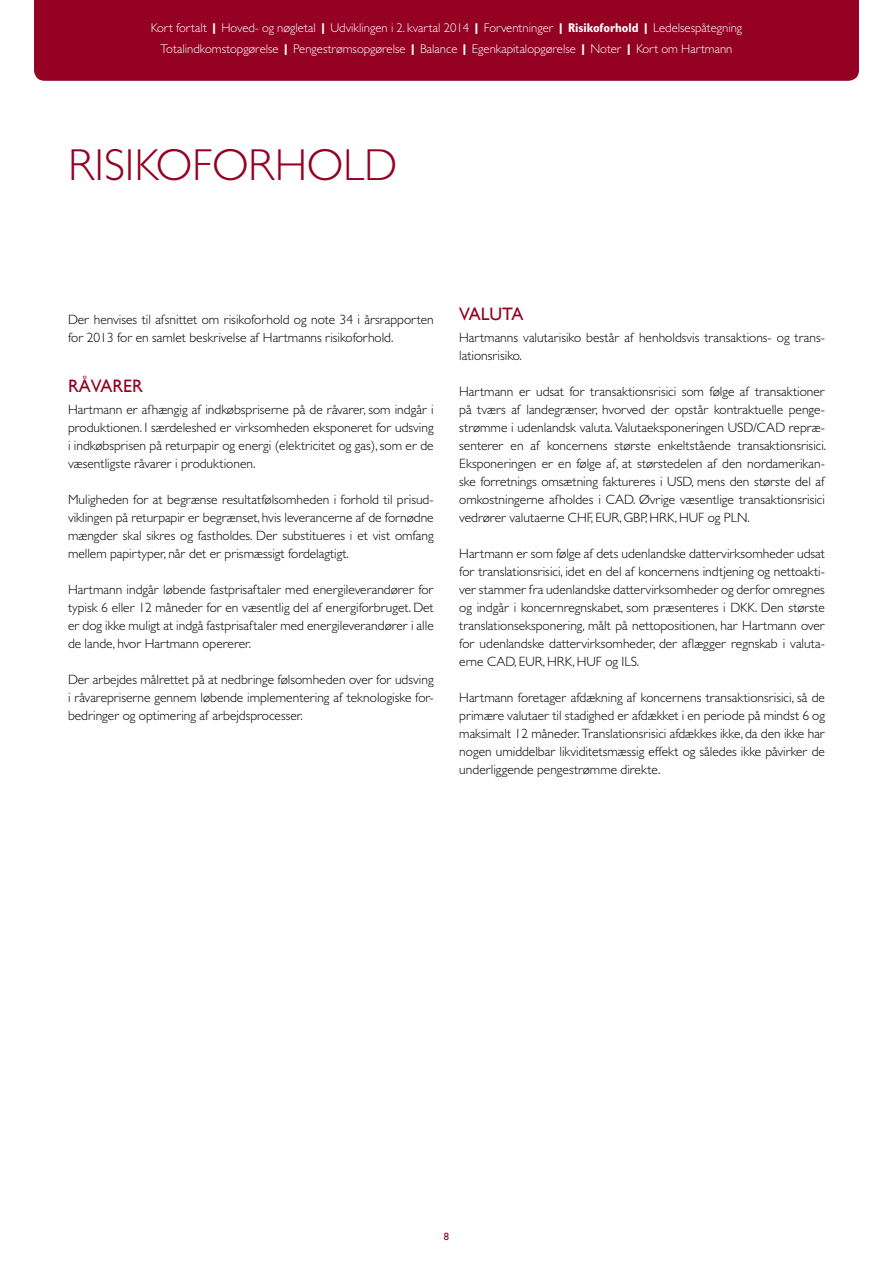
<style>
.page{position:relative;width:893px;height:1263px;background:#fff}
.page>*{position:absolute;margin:0;border:0;box-sizing:border-box;transform-origin:0 0}
.t1{font:300 45px "Gill Sans MT Std";color:#940123}
.t2{font:18px "Gill Sans";color:#940123}
.t3{font:300 13.5px/18px "Gill Sans MT Std";color:#000;text-align:justify}
.t4{font:300 12.75px/21px "Gill Sans MT Std";color:#fff;text-align:center}
.t5{font:10.5px "Gill Sans";color:#940123}
.s1{font-weight:800}
.s2{font-weight:700;font-stretch:condensed}
</style>
<div class="page">
<div style="left:34px;top:0;width:825px;height:81px;background:#940123"></div>
<p class="t4" style="left:151px;top:17px;width:593px">Kort fortalt <span class="s1">|</span> Hoved- og nøgletal <span class="s1">|</span> Udviklingen i 2. kvartal 2014 <span class="s1">|</span> Forventninger <span class="s1">|</span> <span class="s2">Risikoforhold</span> <span class="s1">|</span> Ledelsespåtegning<br>Totalindkomstopgørelse <span class="s1">|</span> Pengestrømsopgørelse <span class="s1">|</span> Balance <span class="s1">|</span> Egenkapitalopgørelse <span class="s1">|</span> Noter <span class="s1">|</span> Kort om Hartmann</p>
<h1 class="t1" style="left:68px;top:137px;width:269px">RISIKOFORHOLD</h1>
<p class="t3" style="left:68px;top:310px;width:367px">Der henvises til afsnittet om risikoforhold og note 34 i årsrapporten for 2013 for en samlet beskrivelse af Hartmanns risikoforhold.</p>
<h2 class="t2" style="left:68px;top:375px;width:12px">RÅVARER</h2>
<p class="t3" style="left:68px;top:400px;width:367px">Hartmann er afhængig af indkøbspriserne på de råvarer, som indgår i produktionen. I særdeleshed er virksomheden eksponeret for udsving i indkøbsprisen på returpapir og energi (elektricitet og gas),som er de væsentligste råvarer i produktionen.</p>
<p class="t3" style="left:68px;top:490px;width:367px">Muligheden for at begrænse resultatfølsomheden i forhold til prisud&shy;viklingen på returpapir er begrænset, hvis leverancerne af de fornødne mængder skal sikres og fastholdes. Der substitueres i et vist omfang mellem papirtyper, når det er prismæssigt fordelagtigt.</p>
<p class="t3" style="left:68px;top:580px;width:368px">Hartmann indgår løbende fastprisaftaler med energileverandører for typisk 6 eller 12 måneder for en væsentlig del af energiforbruget. Det er dog ikke muligt at indgå fastprisaftaler med energileverandører i alle de lande, hvor Hartmann opererer.</p>
<p class="t3" style="left:68px;top:670px;width:367px">Der arbejdes målrettet på at nedbringe følsomheden over for udsving i råvarepriserne gennem løbende implementering af teknologiske for&shy;bedringer og optimering af arbejdsprocesser.</p>
<h2 class="t2" style="left:459px;top:303px;width:66px">valuta</h2>
<p class="t3" style="left:459px;top:328px;width:367px">Hartmanns valutarisiko består af henholdsvis transaktions- og trans&shy;lationsrisiko.</p>
<p class="t3" style="left:459px;top:382px;width:369px">Hartmann er udsat for transaktionsrisici som følge af transaktioner på tværs af landegrænser, hvorved der opstår kontraktuelle penge&shy;strømme i udenlandsk valuta. Valutaeksponeringen USD/CAD repræ&shy;senterer en af koncernens største enkeltstående transaktionsrisici.<br>Eksponeringen er en følge af, at størstedelen af den nordamerikan&shy;ske forretnings omsætning faktureres i USD, mens den største del af omkostningerne afholdes i CAD. Øvrige væsentlige transaktionsrisici vedrører valutaerne CHF, EUR, GBP, HRK, HUF og PLN.</p>
<p class="t3" style="left:459px;top:544px;width:368px">Hartmann er som følge af dets udenlandske dattervirksomheder udsat for translationsrisici, idet en del af koncernens indtjening og nettoakti&shy;ver stammer fra udenlandske dattervirksomheder og derfor omregnes og indgår i koncernregnskabet, som præsenteres i DKK. Den største translationseksponering, målt på nettopositionen, har Hartmann over for udenlandske dattervirksomheder, der aflægger regnskab i valuta&shy;erne CAD, EUR, HRK, HUF og ILS.</p>
<p class="t3" style="left:459px;top:688px;width:367px">Hartmann foretager afdækning af koncernens transaktionsrisici, så de primære valutaer til stadighed er afdækket i en periode på mindst 6 og maksimalt 12 måneder. Translationsrisici afdækkes ikke, da den ikke har nogen umiddelbar likviditetsmæssig effekt og således ikke påvirker de underliggende pengestrømme direkte.</p>
<p class="t5" style="left:444px;top:1231px;width:7px">8</p>
</div>
